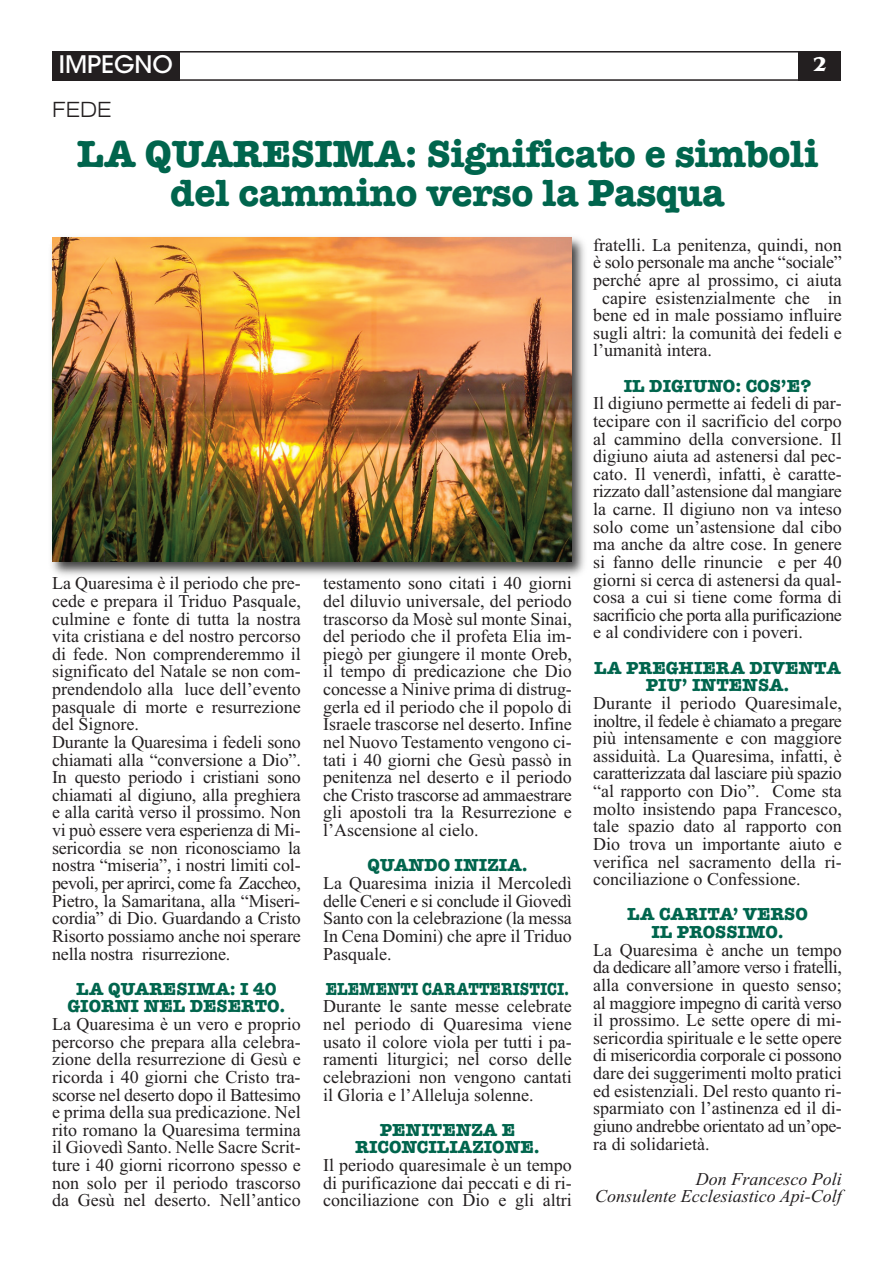
<style>
.page{position:relative;width:893px;height:1263px;background:#fff}
.page>*{position:absolute;margin:0;border:0;box-sizing:border-box;transform-origin:0 0}
.t1{font:700 39px/39px "American Typewriter";letter-spacing:-.01em;color:#00654d;text-align:center}
.t2{font:500 24px "ITC Avant Garde Std";color:#fff}
.t3{font:300 expanded 21px "Swiss 721 BT";color:#231f20}
.t4{font:700 21px "Benguiat Std";color:#fff}
.t5{font:18px/17.7px "Times New Roman";color:#231f20;text-align:justify}
.t6{font:700 18px/17.7px "American Typewriter";color:#00654d;text-align:center}
.t7{font:italic 18px/17.7px "Times New Roman";color:#231f20;text-align:right}
.t8{font:700 18px "American Typewriter";color:#00654d;scale:.85 1}
</style>
<div class="page">
<div style="left:52px;top:51px;width:789px;height:30px;border:2px solid #231f20"></div>
<div style="left:52px;top:51px;width:128px;height:30px;background:#231f20"></div>
<div style="left:798px;top:51px;width:43px;height:30px;background:#231f20"></div>
<img style="left:51px;top:237px;width:534px;height:339px">
<img style="left:52px;top:238px;width:519px;height:324px">
<h2 class="t2" style="left:59px;top:55px;width:116px">IMPEGNO</h2>
<p class="t4" style="left:812px;top:57px;width:16px">2</p>
<p class="t3" style="left:52px;top:102px;width:61px">FEDE</p>
<h1 class="t1" style="left:77px;top:133px;width:743px">LA QUARESIMA: Significato e simboli del cammino verso la Pasqua</h1>
<p class="t5" style="left:52px;top:574px;width:250px;text-align:left">La Quaresima è il periodo che pre&shy;cede e prepara il Triduo Pasquale, culmine e fonte di tutta la nostra vita cristiana e del nostro percorso di fede. Non comprenderemmo il significato del Natale se non com&shy;prendendolo alla luce dell’evento pasquale di morte e resurrezione del Signore.<br>Durante la Quaresima i fedeli sono chiamati alla “conversione a Dio”.<br>In questo periodo i cristiani sono chiamati al digiuno, alla preghiera e alla carità verso il prossimo. Non vi può essere vera esperienza di Mi&shy;sericordia se non riconosciamo la nostra “miseria”, i nostri limiti col&shy;pevoli, per aprirci, come fa Zaccheo, Pietro, la Samaritana, alla “Miseri&shy;cordia” di Dio. Guardando a Cristo Risorto possiamo anche noi sperare nella nostra risurrezione.</p>
<p class="t6" style="left:67px;top:979px;width:220px">LA QUARESIMA: I 40<br>GIORNI NEL DESERTO.</p>
<p class="t5" style="left:52px;top:1015px;width:250px">La Quaresima è un vero e proprio percorso che prepara alla celebra&shy;zione della resurrezione di Gesù e ricorda i 40 giorni che Cristo tra&shy;scorse nel deserto dopo il Battesimo e prima della sua predicazione. Nel rito romano la Quaresima termina il Giovedì Santo. Nelle Sacre Scrit&shy;ture i 40 giorni ricorrono spesso e non solo per il periodo trascorso da Gesù nel deserto. Nell’antico</p>
<p class="t5" style="left:323px;top:574px;width:250px">testamento sono citati i 40 giorni del diluvio universale, del periodo trascorso da Mosè sul monte Sinai, del periodo che il profeta Elia im&shy;piegò per giungere il monte Oreb, il tempo di predicazione che Dio concesse a Ninive prima di distrug&shy;gerla ed il periodo che il popolo di Israele trascorse nel deserto. Infine nel Nuovo Testamento vengono ci&shy;tati i 40 giorni che Gesù passò in penitenza nel deserto e il periodo che Cristo trascorse ad ammaestrare gli apostoli tra la Resurrezione e l’Ascensione al cielo.</p>
<p class="t6" style="left:367px;top:856px;width:162px">QUANDO INIZIA.</p>
<p class="t5" style="left:323px;top:874px;width:250px">La Quaresima inizia il Mercoledì delle Ceneri e si conclude il Giovedì Santo con la celebrazione (la messa In Cena Domini) che apre il Triduo Pasquale.</p>
<p class="t8" style="left:326px;top:973px;width:288px">ELEMENTI CARATTERISTICI.</p>
<p class="t5" style="left:323px;top:997px;width:250px">Durante le sante messe celebrate nel periodo di Quaresima viene usato il colore viola per tutti i pa&shy;ramenti liturgici; nel corso delle celebrazioni non vengono cantati il Gloria e l’Alleluja solenne.</p>
<p class="t6" style="left:355px;top:1120px;width:186px">PENITENZA E<br>RICONCILIAZIONE.</p>
<p class="t5" style="left:323px;top:1156px;width:250px">Il periodo quaresimale è un tempo di purificazione dai peccati e di ri&shy;conciliazione con Dio e gli altri</p>
<p class="t5" style="left:593px;top:236px;width:250px">fratelli. La penitenza, quindi, non</p>
<p class="t5" style="left:593px;top:253px;width:250px">è solo personale ma anche “sociale”</p>
<p class="t5" style="left:593px;top:271px;width:250px">perché apre al prossimo, ci aiuta</p>
<p class="t5" style="left:602px;top:288px;width:241px">capire esistenzialmente che in</p>
<p class="t5" style="left:593px;top:306px;width:250px">bene ed in male possiamo influire</p>
<p class="t5" style="left:593px;top:324px;width:250px">sugli altri: la comunità dei fedeli e</p>
<p class="t5" style="left:593px;top:341px;width:120px">l’umanità intera.</p>
<p class="t6" style="left:624px;top:376px;width:189px">IL DIGIUNO: COS’E?</p>
<p class="t5" style="left:593px;top:394px;width:250px">Il digiuno permette ai fedeli di par&shy;tecipare con il sacrificio del corpo al cammino della conversione. Il digiuno aiuta ad astenersi dal pec&shy;cato. Il venerdì, infatti, è caratte&shy;rizzato dall’astensione dal mangiare la carne. Il digiuno non va inteso solo come un’astensione dal cibo ma anche da altre cose. In genere si fanno delle rinuncie e per 40 giorni si cerca di astenersi da qual&shy;cosa a cui si tiene come forma di sacrificio che porta alla purificazione e al condividere con i poveri.</p>
<p class="t6" style="left:594px;top:658px;width:248px">LA PREGHIERA DIVENTA<br>PIU’ INTENSA.</p>
<p class="t5" style="left:593px;top:694px;width:250px">Durante il periodo Quaresimale, inoltre, il fedele è chiamato a pregare più intensamente e con maggiore assiduità. La Quaresima, infatti, è caratterizzata dal lasciare più spazio “al rapporto con Dio”. Come sta molto insistendo papa Francesco, tale spazio dato al rapporto con Dio trova un importante aiuto e verifica nel sacramento della ri&shy;conciliazione o Confessione.</p>
<p class="t6" style="left:627px;top:905px;width:182px">LA CARITA’ VERSO<br>IL PROSSIMO.</p>
<p class="t5" style="left:593px;top:941px;width:250px">La Quaresima è anche un tempo da dedicare all’amore verso i fratelli, alla conversione in questo senso; al maggiore impegno di carità verso il prossimo. Le sette opere di mi&shy;sericordia spirituale e le sette opere di misericordia corporale ci possono dare dei suggerimenti molto pratici ed esistenziali. Del resto quanto ri&shy;sparmiato con l’astinenza ed il di&shy;giuno andrebbe orientato ad un’ope&shy;ra di solidarietà.</p>
<p class="t7" style="left:595px;top:1170px;width:248px">Don Francesco Poli<br>Consulente Ecclesiastico Api-Colf</p>
</div>
